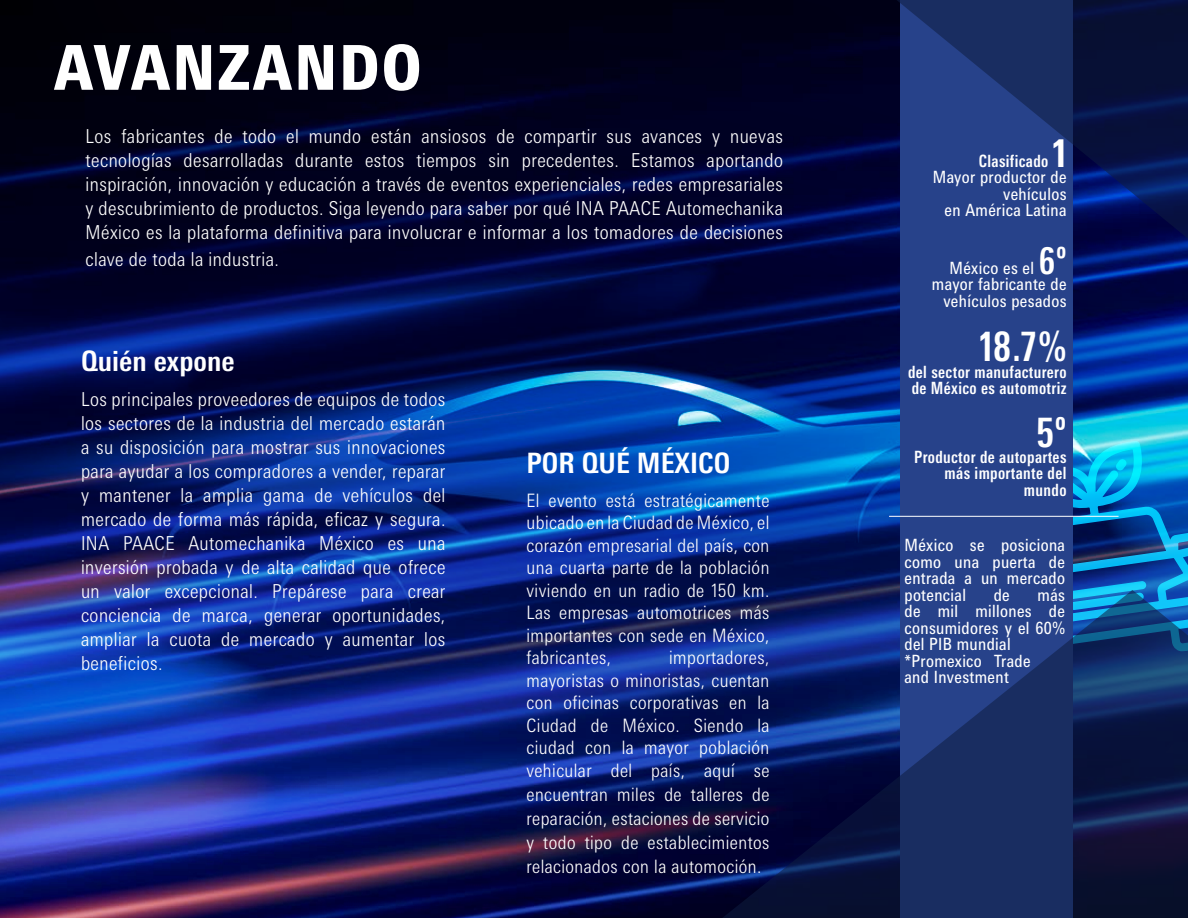
<style>
.page{position:relative;width:1188px;height:918px;background:#fff}
.page>*{position:absolute;margin:0;border:0;box-sizing:border-box;transform-origin:0 0}
.t1{font:900 61.8px "Messe Univers";letter-spacing:.05em;color:#fff;scale:.88 1}
.t2{font:700 condensed 41.25px "Messe Univers";color:#fff;scale:.88 1}
.t3{font:700 condensed 39px "Messe Univers";color:#fff}
.t4{font:700 condensed 37.5px "Messe Univers";color:#fff;scale:.88 1}
.t5{font:700 condensed 28.05px "Messe Univers";color:#fff}
.t6{font:300 19.2px/24px "Messe Univers";letter-spacing:.025em;color:#fff;text-align:justify;scale:.88 1}
.t7{font:300 18.45px/23.1px "Messe Univers";letter-spacing:.025em;color:#fff;text-align:justify;scale:.88 1}
.t8{font:16.8px/16.5px "Messe Univers";letter-spacing:.025em;color:#fff;text-align:right;scale:.88 1}
.t9{font:700 condensed 16.8px/16.2px "Messe Univers";letter-spacing:.025em;color:#fff;scale:.88 1}
</style>
<div class="page">
<img style="left:0;top:0;width:1188px;height:918px">
<svg style="left:1072px;top:434px;width:116px;height:156px"></svg>
<div style="left:900px;top:0;width:172px;height:918px;background:#27428a"></div>
<svg style="left:864px;top:0;width:324px;height:328px"></svg>
<svg style="left:688px;top:590px;width:500px;height:328px"></svg>
<hr style="left:889px;top:516px;width:230px;height:1px;background:#fff">
<h1 class="t1" style="left:54px;top:30px;width:419px">AVANZANDO</h1>
<p class="t6" style="left:86px;top:124px;width:794px">Los fabricantes de todo el mundo están ansiosos de compartir sus avances y nuevas tecnologías desarrolladas durante estos tiempos sin precedentes. Estamos aportando inspiración, innovación y educación a través de eventos experienciales, redes empresariales y descubrimiento de productos. Siga leyendo para saber por qué INA PAACE Automechanika México es la plataforma definitiva para involucrar e informar a los tomadores de decisiones</p>
<p class="t6" style="left:86px;top:247px;width:221px">clave de toda la industria.</p>
<h3 class="t5" style="left:81px;top:344px;width:155px">Quién expone</h3>
<p class="t6" style="left:81px;top:387px;width:416px">Los principales proveedores de equipos de todos los sectores de la industria del mercado estarán a su disposición para mostrar sus innovaciones para ayudar a los compradores a vender, reparar y mantener la amplia gama de vehículos del mercado de forma más rápida, eficaz y segura.<br>INA PAACE Automechanika México es una inversión probada y de alta calidad que ofrece un valor excepcional. Prepárese para crear conciencia de marca, generar oportunidades, ampliar la cuota de mercado y aumentar los beneficios.</p>
<h3 class="t5" style="left:526px;top:446px;width:205px">POR QUÉ MÉXICO</h3>
<p class="t7" style="left:526px;top:488px;width:278px;line-height:22.5px">El evento está estratégicamente ubicado en la Ciudad de México, el corazón empresarial del país, con una cuarta parte de la población viviendo en un radio de 150 km.<br>Las empresas automotrices más importantes con sede en México, fabricantes,</p>
<p class="t7" style="left:526px;top:646px;width:278px;text-indent:143px">importadores, mayoristas o minoristas, cuentan con oficinas corporativas en la Ciudad de México. Siendo la ciudad con la mayor población vehicular del país, aquí se encuentran miles de talleres de reparación, estaciones de servicio y todo tipo de establecimientos relacionados con la automoción.</p>
<h3 class="t3" style="left:1053px;top:129px;width:15px">1</h3>
<p class="t8" style="left:933px;top:169px;width:153px">Mayor productor de vehículos<br>en América Latina</p>
<p class="t9" style="left:979px;top:152px;width:81px">Clasificado</p>
<h3 class="t4" style="left:1039px;top:237px;width:33px">6º</h3>
<p class="t8" style="left:932px;top:276px;width:154px">mayor fabricante de vehículos pesados</p>
<p class="t8" style="left:950px;top:259px;width:98px">México es el</p>
<h2 class="t2" style="left:980px;top:321px;width:100px">18.7%</h2>
<p class="t9" style="left:908px;top:363px;width:182px">del sector manufacturero de México es automotriz</p>
<h2 class="t2" style="left:1036px;top:407px;width:36px">5º</h2>
<p class="t9" style="left:914px;top:449px;width:175px;text-align:right">Productor de autopartes más importante del mundo</p>
<p class="t8" style="left:905px;top:537px;width:184px;text-align:justify">México se posiciona como una puerta de entrada a un mercado potencial</p>
<p class="t8" style="left:905px;top:586px;width:184px;text-align:left;text-indent:133px">más de mil millones de consumidores y el 60% del PIB mundial *Promexico Trade<br>and Investment</p>
<p class="t8" style="left:994px;top:586px;width:20px">de</p>
</div>
